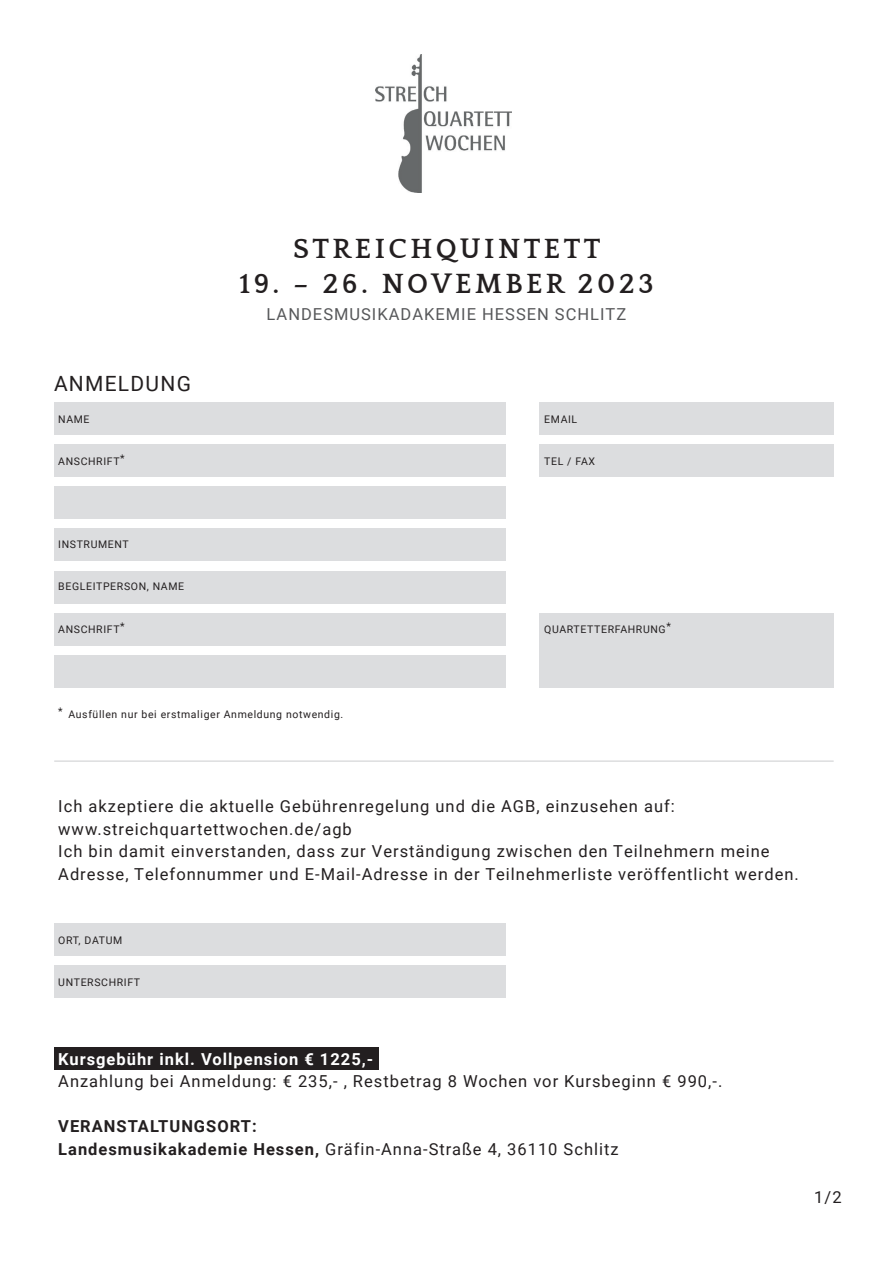
<style>
.page{position:relative;width:893px;height:1263px;background:#fff}
.page>*{position:absolute;margin:0;border:0;box-sizing:border-box;transform-origin:0 0}
.t1{font:700 28.5px "Quattrocento";letter-spacing:.12em;color:#231f20}
.t2{font:21px "Roboto";letter-spacing:.06em;color:#231f20}
.t3{font:16.5px/22.5px "Roboto";letter-spacing:.06em;color:#231f20}
.t4{font:700 16.5px/22.5px "Roboto";letter-spacing:.06em;color:#231f20}
.t5{font:700 16.5px "Roboto";letter-spacing:.06em;color:#fff}
.t6{font:16.5px "Roboto";letter-spacing:.06em;color:#57585a}
.t7{font:10.5px "Roboto";letter-spacing:.06em;color:#231f20}
.s1{font-weight:400}
</style>
<div class="page">
<div style="left:54px;top:1047px;width:324px;height:22px;background:#231f20"></div>
<div style="left:54px;top:402px;width:452px;height:32px;background:#dcdddf"></div>
<div style="left:539px;top:402px;width:295px;height:32px;background:#dcdddf"></div>
<div style="left:54px;top:444px;width:452px;height:32px;background:#dcdddf"></div>
<div style="left:539px;top:444px;width:295px;height:32px;background:#dcdddf"></div>
<div style="left:54px;top:487px;width:452px;height:32px;background:#dcdddf"></div>
<div style="left:54px;top:529px;width:452px;height:32px;background:#dcdddf"></div>
<div style="left:54px;top:571px;width:452px;height:32px;background:#dcdddf"></div>
<div style="left:54px;top:613px;width:452px;height:32px;background:#dcdddf"></div>
<div style="left:54px;top:655px;width:452px;height:32px;background:#dcdddf"></div>
<div style="left:539px;top:613px;width:295px;height:74px;background:#dcdddf"></div>
<div style="left:54px;top:923px;width:452px;height:32px;background:#dcdddf"></div>
<div style="left:54px;top:965px;width:452px;height:32px;background:#dcdddf"></div>
<img style="left:376px;top:54px;width:136px;height:138px">
<hr style="left:54px;top:760px;width:780px;height:2px;background:#dcdddf">
<h1 class="t1" style="left:293px;top:234px;width:309px">STREICHQUINTETT</h1>
<h1 class="t1" style="left:239px;top:268px;width:416px">19. – 26. NOVEMBER 2023</h1>
<p class="t6" style="left:267px;top:302px;width:361px">LANDESMUSIKADAKEMIE HESSEN SCHLITZ</p>
<p class="t2" style="left:54px;top:369px;width:138px">ANMELDUNG</p>
<p class="t7" style="left:58px;top:412px;width:33px">NAME</p>
<p class="t7" style="left:544px;top:412px;width:35px">EMAIL</p>
<p class="t7" style="left:58px;top:453px;width:68px">ANSCHRIFT*</p>
<p class="t7" style="left:544px;top:453px;width:52px">TEL / FAX</p>
<p class="t7" style="left:58px;top:537px;width:72px">INSTRUMENT</p>
<p class="t7" style="left:58px;top:579px;width:127px">BEGLEITPERSON, NAME</p>
<p class="t7" style="left:58px;top:622px;width:68px">ANSCHRIFT*</p>
<p class="t7" style="left:544px;top:622px;width:128px">QUARTETTERFAHRUNG*</p>
<p class="t7" style="left:58px;top:707px;width:287px">* Ausfüllen nur bei erstmaliger Anmeldung notwendig.</p>
<p class="t3" style="left:58px;top:795px;width:742px">Ich akzeptiere die aktuelle Gebührenregelung und die AGB, einzusehen auf: www.streichquartettwochen.de/agb<br>Ich bin damit einverstanden, dass zur Verständigung zwischen den Teilnehmern meine Adresse, Telefonnummer und E-Mail-Adresse in der Teilnehmerliste veröffentlicht werden.</p>
<p class="t7" style="left:58px;top:933px;width:66px">ORT, DATUM</p>
<p class="t7" style="left:58px;top:975px;width:83px">UNTERSCHRIFT</p>
<p class="t5" style="left:58px;top:1047px;width:316px">Kursgebühr inkl. Vollpension € 1225,-</p>
<p class="t3" style="left:58px;top:1069px;width:666px">Anzahlung bei Anmeldung: € 235,- , Restbetrag 8 Wochen vor Kursbeginn € 990,-.</p>
<p class="t4" style="left:58px;top:1114px;width:562px">VERANSTALTUNGSORT:<br>Landesmusikakademie Hessen, <span class="s1">Gräfin-Anna-Straße 4, 36110 Schlitz</span></p>
<p class="t3" style="left:814px;top:1185px;width:29px">1/2</p>
</div>
